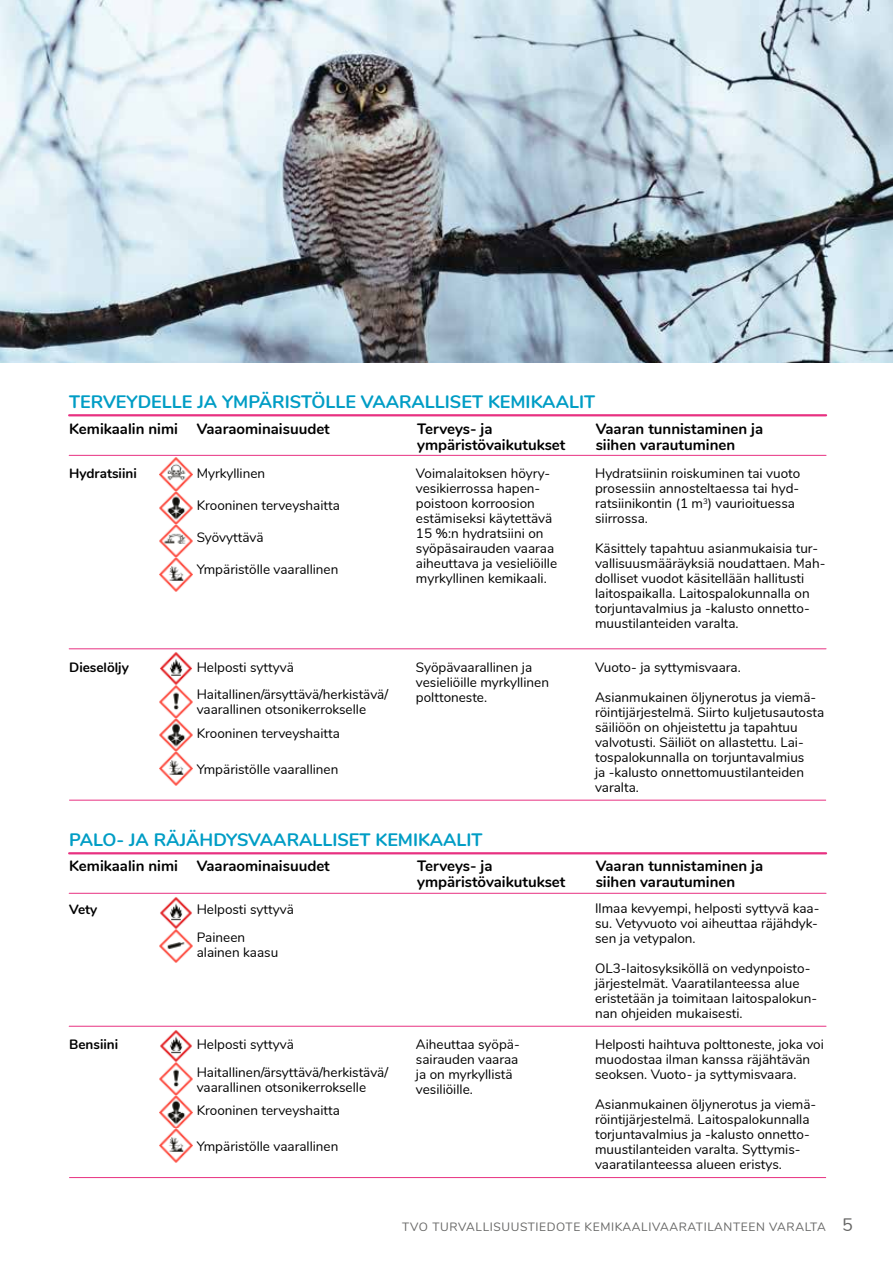
<style>
.page{position:relative;width:893px;height:1263px;background:#fff}
.page>*{position:absolute;margin:0;border:0;box-sizing:border-box;transform-origin:0 0}
.t1{font:700 18px "Nunito";color:#009dc5}
.t2{font:700 15px "Nunito";color:#000}
.t3{font:13.5px/15px "Nunito";color:#000}
.t4{font:700 13.5px "Nunito";color:#000}
.t5{font:12px "Nunito";letter-spacing:.05em;color:#666665}
.s1{font-size:18px}
</style>
<div class="page">
<hr style="left:69px;top:414px;width:757px;height:2px;background:#e83181">
<hr style="left:69px;top:455px;width:757px;height:1px;background:#e83181">
<hr style="left:69px;top:648px;width:757px;height:1px;background:#e83181">
<hr style="left:69px;top:800px;width:757px;height:1px;background:#e83181">
<hr style="left:69px;top:1177px;width:757px;height:1px;background:#e83181">
<hr style="left:69px;top:852px;width:757px;height:2px;background:#e83181">
<hr style="left:69px;top:893px;width:757px;height:1px;background:#e83181">
<hr style="left:69px;top:1026px;width:757px;height:1px;background:#e83181">
<img style="left:0;top:0;width:893px;height:362px">
<img style="left:159px;top:652px;width:33px;height:133px">
<img style="left:159px;top:1030px;width:33px;height:132px">
<img style="left:159px;top:897px;width:33px;height:66px">
<img style="left:159px;top:458px;width:33px;height:133px">
<h1 class="t1" style="left:69px;top:388px;width:527px">TERVEYDELLE JA YMPÄRISTÖLLE VAARALLISET KEMIKAALIT</h1>
<p class="t2" style="left:69px;top:418px;width:262px">Kemikaalin nimi Vaaraominaisuudet</p>
<p class="t2" style="left:417px;top:418px;width:77px">Terveys- ja</p>
<p class="t2" style="left:596px;top:418px;width:169px">Vaaran tunnistaminen ja</p>
<p class="t2" style="left:417px;top:434px;width:150px">ympäristövaikutukset</p>
<p class="t2" style="left:596px;top:434px;width:141px">siihen varautuminen</p>
<p class="t4" style="left:69px;top:463px;width:69px">Hydratsiini</p>
<p class="t3" style="left:416px;top:465px;width:143px">Voimalaitoksen höyry&shy;vesikierrossa hapen&shy;poistoon korroosion estämiseksi käytettävä<br>15 %:n hydratsiini on syöpäsairauden vaaraa aiheuttava ja vesieliöille myrkyllinen kemikaali.</p>
<p class="t3" style="left:197px;top:465px;width:70px">Myrkyllinen</p>
<p class="t3" style="left:197px;top:497px;width:145px">Krooninen terveyshaitta</p>
<p class="t3" style="left:197px;top:529px;width:68px">Syövyttävä</p>
<p class="t3" style="left:197px;top:561px;width:143px">Ympäristölle vaarallinen</p>
<p class="t3" style="left:595px;top:465px;width:207px">Hydratsiinin roiskuminen tai vuoto prosessiin annosteltaessa tai hyd&shy;ratsiinikontin (1 m<sup>3</sup>) vaurioituessa siirrossa.</p>
<p class="t3" style="left:595px;top:540px;width:232px">Käsittely tapahtuu asianmukaisia tur&shy;vallisuusmääräyksiä noudattaen. Mah&shy;dolliset vuodot käsitellään hallitusti laitospaikalla. Laitospalokunnalla on torjuntavalmius ja -kalusto onnetto&shy;muustilanteiden varalta.</p>
<p class="t3" style="left:595px;top:659px;width:147px">Vuoto- ja syttymisvaara.</p>
<p class="t3" style="left:595px;top:689px;width:231px">Asianmukainen öljynerotus ja viemä&shy;röintijärjestelmä. Siirto kuljetusautosta säiliöön on ohjeistettu ja tapahtuu valvotusti. Säiliöt on allastettu. Lai&shy;tospalokunnalla on torjuntavalmius<br>ja -kalusto onnettomuustilanteiden varalta.</p>
<p class="t4" style="left:69px;top:657px;width:61px">Dieselöljy</p>
<p class="t3" style="left:416px;top:659px;width:135px">Syöpävaarallinen ja vesieliöille myrkyllinen polttoneste.</p>
<p class="t3" style="left:197px;top:652px;width:193px;line-height:27.8px">Helposti syttyvä<br>Haitallinen/ärsyttävä/herkistävä/</p>
<p class="t3" style="left:197px;top:697px;width:171px;line-height:23.5px">vaarallinen otsonikerrokselle<br>Krooninen terveyshaitta</p>
<p class="t3" style="left:197px;top:761px;width:143px">Ympäristölle vaarallinen</p>
<h1 class="t1" style="left:69px;top:826px;width:415px">PALO- JA RÄJÄHDYSVAARALLISET KEMIKAALIT</h1>
<p class="t2" style="left:69px;top:855px;width:262px">Kemikaalin nimi Vaaraominaisuudet</p>
<p class="t2" style="left:417px;top:855px;width:77px">Terveys- ja</p>
<p class="t2" style="left:596px;top:855px;width:169px">Vaaran tunnistaminen ja</p>
<p class="t2" style="left:417px;top:871px;width:150px">ympäristövaikutukset</p>
<p class="t2" style="left:596px;top:871px;width:141px">siihen varautuminen</p>
<p class="t4" style="left:69px;top:899px;width:30px">Vety</p>
<p class="t3" style="left:595px;top:900px;width:226px;text-align:justify">Ilmaa kevyempi, helposti syttyvä kaa&shy;su. Vetyvuoto voi aiheuttaa räjähdyk&shy;sen ja vetypalon.</p>
<p class="t3" style="left:595px;top:960px;width:224px">OL3-laitosyksiköllä on vedynpoisto&shy;järjestelmät. Vaaratilanteessa alue eristetään ja toimitaan laitospalokun&shy;nan ohjeiden mukaisesti.</p>
<p class="t3" style="left:595px;top:1036px;width:230px">Helposti haihtuva polttoneste, joka voi muodostaa ilman kanssa räjähtävän seoksen. Vuoto- ja syttymisvaara.</p>
<p class="t3" style="left:595px;top:1096px;width:223px">Asianmukainen öljynerotus ja viemä&shy;röintijärjestelmä. Laitospalokunnalla torjuntavalmius ja -kalusto onnetto&shy;muustilanteiden varalta. Syttymis&shy;vaaratilanteessa alueen eristys.</p>
<p class="t3" style="left:197px;top:895px;width:99px;line-height:27.8px">Helposti syttyvä<br>Paineen</p>
<p class="t3" style="left:197px;top:944px;width:83px">alainen kaasu</p>
<p class="t4" style="left:69px;top:1034px;width:51px">Bensiini</p>
<p class="t3" style="left:416px;top:1036px;width:105px">Aiheuttaa syöpä&shy;sairauden vaaraa ja on myrkyllistä vesiliöille.</p>
<p class="t3" style="left:197px;top:1029px;width:193px;line-height:27.8px">Helposti syttyvä<br>Haitallinen/ärsyttävä/herkistävä/</p>
<p class="t3" style="left:197px;top:1074px;width:171px;line-height:23.5px">vaarallinen otsonikerrokselle<br>Krooninen terveyshaitta</p>
<p class="t3" style="left:197px;top:1138px;width:143px">Ympäristölle vaarallinen</p>
<p class="t5" style="left:402px;top:1218px;width:452px">TVO TURVALLISUUSTIEDOTE KEMIKAALIVAARATILANTEEN VARALTA <span class="s1">5</span></p>
</div>
